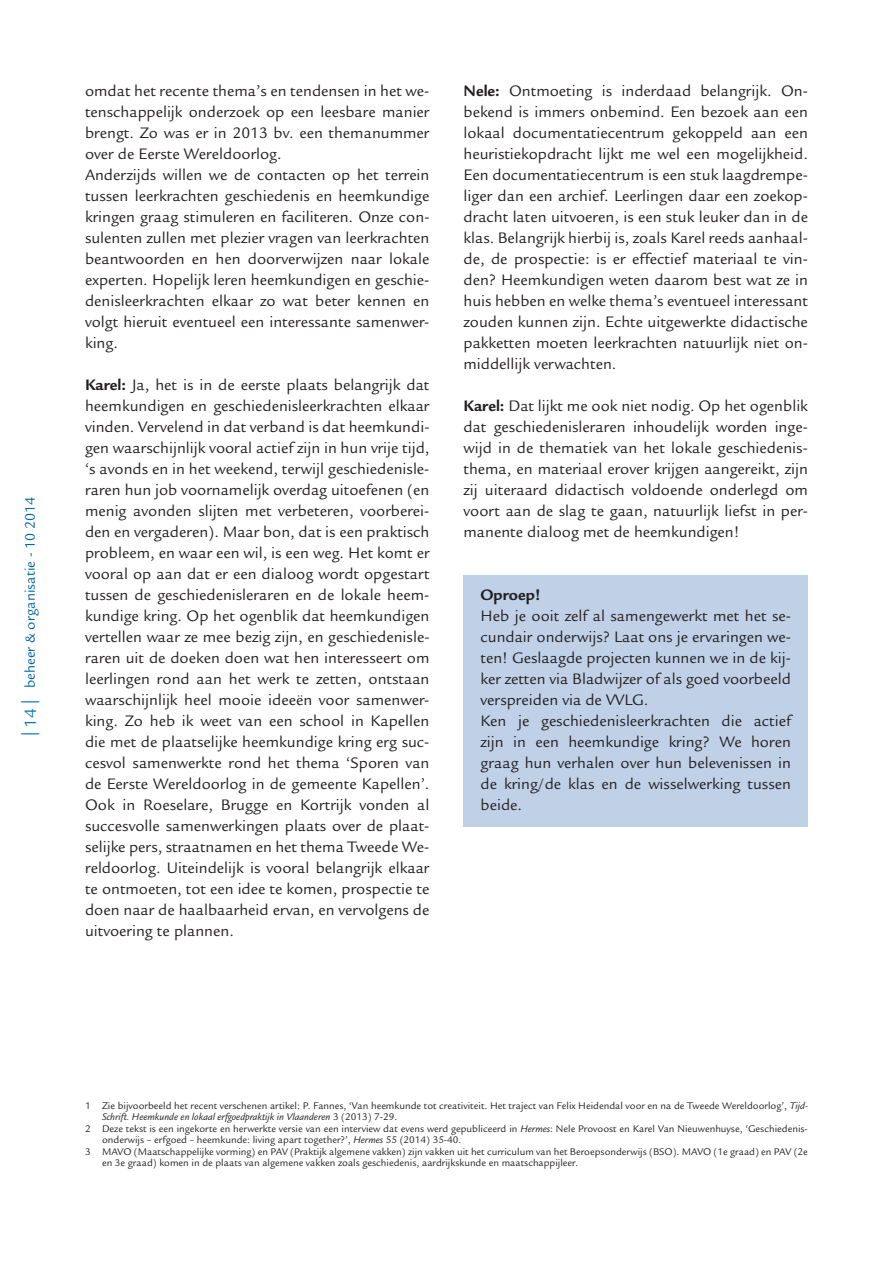
<style>
.page{position:relative;width:893px;height:1263px;background:#fff}
.page>*{position:absolute;margin:0;border:0;box-sizing:border-box;transform-origin:0 0}
.t1{font:16.5px/21px "Legacy Sans Std";color:#231f20;text-align:justify}
.t2{font:700 16.5px "Legacy Sans Std";color:#231f20}
.t3{font:15px "Legacy Sans Std";color:#0066a5}
.t4{font:10.5px "Legacy Sans Std";color:#231f20}
.t5{font:italic 10.5px "Legacy Sans Std";color:#231f20}
.s1{font-family:"Myriad Pro";font-size:18px;color:#1379b3}
.s2{font-size:18px;color:#1379b3}
.s3{font-weight:700}
.s4{font-style:italic}
.s5{font-style:normal}
</style>
<div class="page">
<div style="left:463px;top:575px;width:345px;height:252px;background:#bfd0e7"></div>
<p class="t3" style="left:22px;top:736px;width:240px;rotate:-90deg"><span class="s1">|</span> <span class="s2">14</span> <span class="s1">|</span> beheer &amp; organisatie - 10 2014</p>
<p class="t1" style="left:85px;top:80px;width:346px;text-align:left">omdat het recente thema’s en tendensen in het we&shy;tenschappelijk onderzoek op een leesbare manier brengt. Zo was er in 2013 bv. een themanummer over de Eerste Wereldoorlog.<br>Anderzijds willen we de contacten op het terrein tussen leerkrachten geschiedenis en heemkundige kringen graag stimuleren en faciliteren. Onze con&shy;sulenten zullen met plezier vragen van leerkrachten beantwoorden en hen doorverwijzen naar lokale experten. Hopelijk leren heemkundigen en geschie&shy;denisleerkrachten elkaar zo wat beter kennen en volgt hieruit eventueel een interessante samenwer&shy;king.</p>
<p class="t1" style="left:85px;top:375px;width:346px"><span class="s3">Karel:</span> Ja, het is in de eerste plaats belangrijk dat heemkundigen en geschiedenisleerkrachten elkaar vinden. Vervelend in dat verband is dat heemkundi&shy;gen waarschijnlijk vooral actief zijn in hun vrije tijd, ‘s avonds en in het weekend, terwijl geschiedenisle&shy;raren hun job voornamelijk overdag uitoefenen (en menig avonden slijten met verbeteren, voorberei&shy;den en vergaderen). Maar bon, dat is een praktisch probleem, en waar een wil, is een weg. Het komt er vooral op aan dat er een dialoog wordt opgestart tussen de geschiedenisleraren en de lokale heem&shy;kundige kring. Op het ogenblik dat heemkundigen vertellen waar ze mee bezig zijn, en geschiedenisle&shy;raren uit de doeken doen wat hen interesseert om leerlingen rond aan het werk te zetten, ontstaan waarschijnlijk heel mooie ideeën voor samenwer&shy;king. Zo heb ik weet van een school in Kapellen die met de plaatselijke heemkundige kring erg suc&shy;cesvol samenwerkte rond het thema ‘Sporen van de Eerste Wereldoorlog in de gemeente Kapellen’.<br>Ook in Roeselare, Brugge en Kortrijk vonden al succesvolle samenwerkingen plaats over de plaat&shy;selijke pers, straatnamen en het thema Tweede We&shy;reldoorlog. Uiteindelijk is vooral belangrijk elkaar te ontmoeten, tot een idee te komen, prospectie te doen naar de haalbaarheid ervan, en vervolgens de uitvoering te plannen.</p>
<p class="t1" style="left:463px;top:81px;width:346px"><span class="s3">Nele:</span> Ontmoeting is inderdaad belangrijk. On&shy;bekend is immers onbemind. Een bezoek aan een lokaal documentatiecentrum gekoppeld aan een heuristiekopdracht lijkt me wel een mogelijkheid.<br>Een documentatiecentrum is een stuk laagdrempe&shy;liger dan een archief. Leerlingen daar een zoekop&shy;dracht laten uitvoeren, is een stuk leuker dan in de klas. Belangrijk hierbij is, zoals Karel reeds aanhaal&shy;de, de prospectie: is er effectief materiaal te vin&shy;den? Heemkundigen weten daarom best wat ze in huis hebben en welke thema’s eventueel interessant zouden kunnen zijn. Echte uitgewerkte didactische pakketten moeten leerkrachten natuurlijk niet on&shy;middellijk verwachten.</p>
<p class="t1" style="left:463px;top:396px;width:346px"><span class="s3">Karel:</span> Dat lijkt me ook niet nodig. Op het ogenblik dat geschiedenisleraren inhoudelijk worden inge&shy;wijd in de thematiek van het lokale geschiedenis&shy;thema, en materiaal erover krijgen aangereikt, zijn zij uiteraard didactisch voldoende onderlegd om voort aan de slag te gaan, natuurlijk liefst in per&shy;manente dialoog met de heemkundigen!</p>
<p class="t2" style="left:480px;top:586px;width:62px">Oproep!</p>
<p class="t1" style="left:480px;top:606px;width:312px;text-align:left">Heb je ooit zelf al samengewerkt met het se&shy;cundair onderwijs? Laat ons je ervaringen we&shy;ten! Geslaagde projecten kunnen we in de kij&shy;ker zetten via Bladwijzer of als goed voorbeeld verspreiden via de VVLG.<br>Ken je geschiedenisleerkrachten die actief zijn in een heemkundige kring? We horen graag hun verhalen over hun belevenissen in de kring/de klas en de wisselwerking tussen beide.</p>
<p class="t4" style="left:85px;top:1099px;width:724px">1 Zie bijvoorbeeld het recent verschenen artikel: P. Fannes, ‘Van heemkunde tot creativiteit. Het traject van Felix Heidendal voor en na de Tweede Wereldoorlog’, <span class="s4">Tijd-</span></p>
<p class="t5" style="left:102px;top:1111px;width:297px">Schrift. Heemkunde en lokaal erfgoedpraktijk in Vlaanderen <span class="s5">3 (2013) 7-29.</span></p>
<p class="t4" style="left:85px;top:1122px;width:724px">2 Deze tekst is een ingekorte en herwerkte versie van een interview dat evens werd gepubliceerd in <span class="s4">Hermes</span>: Nele Provoost en Karel Van Nieuwenhuyse, ‘Geschiedenis-</p>
<p class="t4" style="left:102px;top:1134px;width:361px">onderwijs – erfgoed – heemkunde: living apart together?’, <span class="s4">Hermes</span> 55 (2014) 35-40.</p>
<p class="t4" style="left:85px;top:1145px;width:724px">3 MAVO (Maatschappelijke vorming) en PAV (Praktijk algemene vakken) zijn vakken uit het curriculum van het Beroepsonderwijs (BSO). MAVO (1e graad) en PAV (2e</p>
<p class="t4" style="left:102px;top:1157px;width:478px">en 3e graad) komen in de plaats van algemene vakken zoals geschiedenis, aardrijkskunde en maatschappijleer.</p>
</div>
